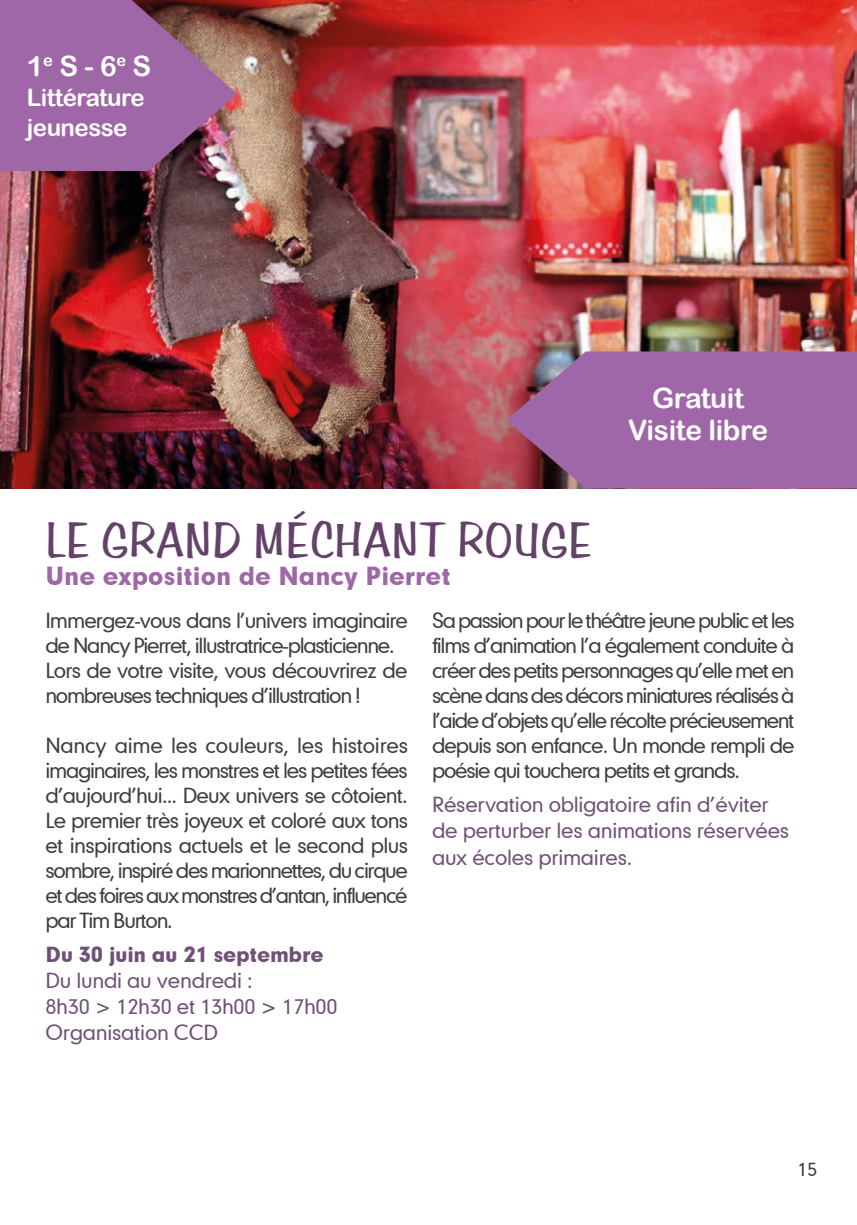
<style>
.page{position:relative;width:857px;height:1225px;background:#fff}
.page>*{position:absolute;margin:0;border:0;box-sizing:border-box;transform-origin:0 0}
.t1{font:48px "Benguiat Frisky";color:#644169}
.t2{font:28px/32px "Arial Rounded MT Bold";letter-spacing:-.015em;color:#fff;text-align:center}
.t3{font:24px "Geometric 706 BT Black B";color:#a067a8}
.t4{font:24px/30px "Arial Rounded MT Bold";letter-spacing:-.025em;color:#fff}
.t5{font:20px/25px "Geometric 706 BT Medium B";letter-spacing:-.065em;color:#3d3d3c;text-align:justify}
.t6{font:20px/26px "Geometric 706 BT Medium B";letter-spacing:-.015em;color:#705076}
.t7{font:20px "Geometric 706 BT Black B";letter-spacing:-.015em;color:#705076}
.t8{font:18px "Geometric 706 BT Medium B";color:#3d3d3c}
</style>
<div class="page">
<img style="left:0;top:0;width:856px;height:489px">
<svg style="left:506px;top:351px;width:350px;height:138px;background:#9d639d"></svg>
<svg style="left:0;top:0;width:237px;height:171px;background:#9a6396"></svg>
<h2 class="t2" style="left:27px;top:49px;width:126px">1<sup>e</sup> S - 6<sup>e</sup> S</h2>
<p class="t4" style="left:27px;top:82px;width:119px">Littérature jeunesse</p>
<h1 class="t1" style="left:45px;top:510px;width:547px">LE GRAND MÉCHANT ROUGE</h1>
<p class="t3" style="left:45px;top:559px;width:407px">Une exposition de Nancy Pierret</p>
<h2 class="t2" style="left:627px;top:381px;width:141px">Gratuit<br>Visite libre</h2>
<p class="t5" style="left:45px;top:607px;width:364px;text-align:left">Immergez-vous dans l’univers imaginaire de Nancy Pierret, illustratrice-plasticienne.<br>Lors de votre visite, vous découvrirez de nombreuses techniques d’illustration !</p>
<p class="t5" style="left:45px;top:732px;width:364px">Nancy aime les couleurs, les histoires imaginaires, les monstres et les petites fées d’aujourd’hui... Deux univers se côtoient.<br>Le premier très joyeux et coloré aux tons et inspirations actuels et le second plus sombre, inspiré des marionnettes, du cirque et des foires aux monstres d’antan, influencé par Tim Burton.</p>
<p class="t7" style="left:45px;top:940px;width:279px">Du 30 juin au 21 septembre</p>
<p class="t6" style="left:45px;top:966px;width:293px">Du lundi au vendredi :<br>8h30 &gt; 12h30 et 13h00 &gt; 17h00<br>Organisation CCD</p>
<p class="t5" style="left:432px;top:607px;width:364px">Sa passion pour le théâtre jeune public et les films d’animation l’a également conduite à créer des petits personnages qu’elle met en scène dans des décors miniatures réalisés à l’aide d’objets qu’elle récolte précieusement depuis son enfance. Un monde rempli de poésie qui touchera petits et grands.</p>
<p class="t6" style="left:432px;top:791px;width:358px">Réservation obligatoire afin d’éviter de perturber les animations réservées aux écoles primaires.</p>
<p class="t8" style="left:797px;top:1157px;width:21px">15</p>
</div>
